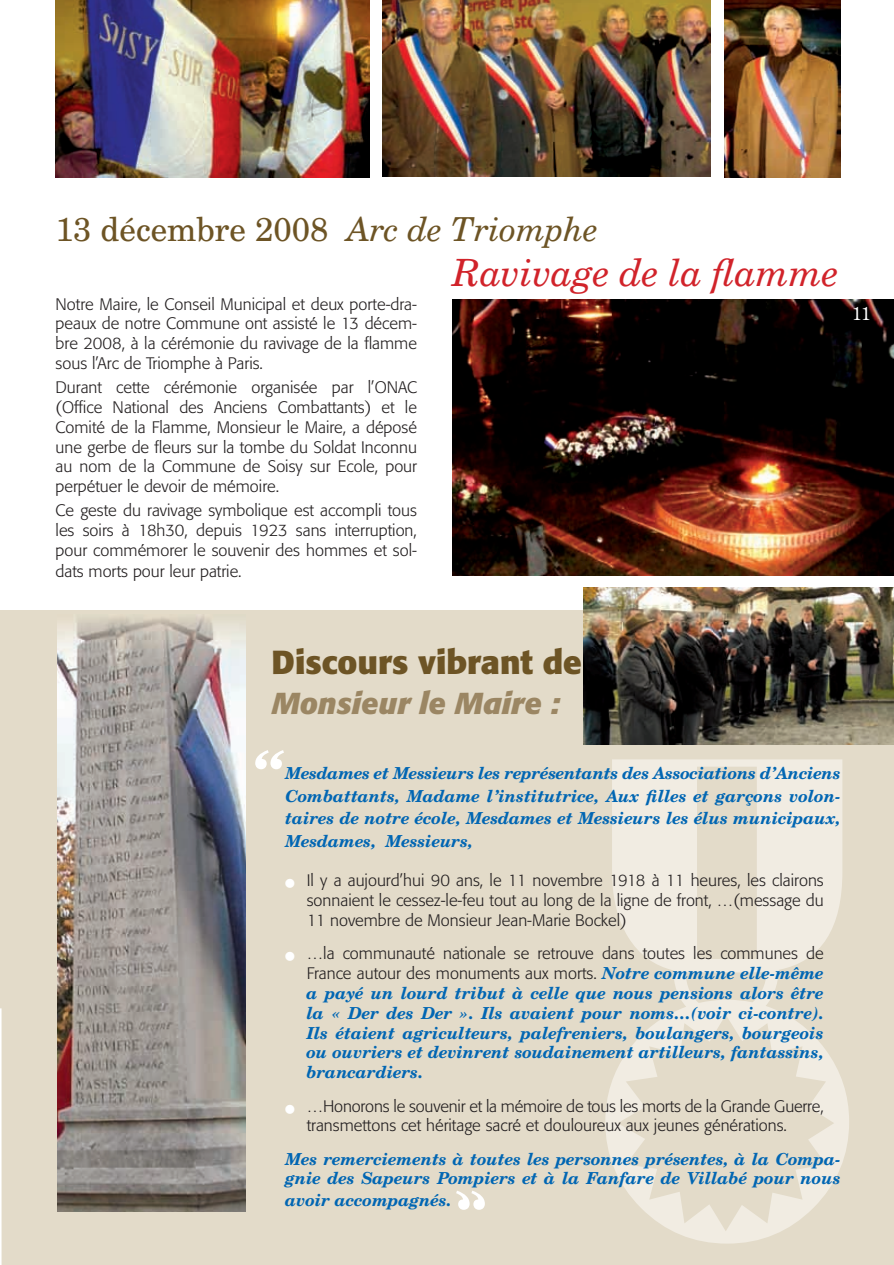
<style>
.page{position:relative;width:894px;height:1265px;background:#fff}
.page>*{position:absolute;margin:0;border:0;box-sizing:border-box;transform-origin:0 0}
.t1{font:italic 700 60px "Century Schoolbook BT";color:#fff}
.t2{font:italic 37.5px "Century Schoolbook BT";color:#d1232a}
.t3{font:33px "Century Sch L Roma";color:#6d5425}
.t4{font:700 33px "Formata";color:#6d5425}
.t5{font:italic 700 30px "Formata";color:#9b8663}
.t6{font:18px "Century Old Style Std";color:#fff}
.t7{font:300 16.5px/19.8px "Formata";color:#231f20;text-align:justify}
.t8{font:italic 700 16.5px/19.8px "Century Schoolbook BT";color:#0166b3;text-align:justify}
.s1{font-family:"Century Schoolbook BT";font-style:italic}
.s2{color:#fff}
.s3{font-family:"Century Schoolbook BT";font-weight:700;font-style:italic;color:#0166b3}
</style>
<div class="page">
<div style="left:0;top:610px;width:894px;height:654px;background:#e3dbc9"></div>
<img style="left:57px;top:616px;width:189px;height:594px">
<img style="left:584px;top:587px;width:310px;height:157px">
<img style="left:452px;top:299px;width:442px;height:277px">
<img style="left:724px;top:0;width:116px;height:177px">
<img style="left:56px;top:0;width:313px;height:177px">
<img style="left:382px;top:0;width:328px;height:177px">
<svg style="left:0;top:1008px;width:2px;height:257px"></svg>
<h3 class="t3" style="left:56px;top:208px;width:544px">13 décembre 2008 <span class="s1">Arc de Triomphe</span></h3>
<h2 class="t2" style="left:452px;top:249px;width:388px">Ravivage de la flamme</h2>
<p class="t7" style="left:56px;top:294px;width:363px">Notre Maire, le Conseil Municipal et deux porte-dra&shy;peaux de notre Commune ont assisté le 13 décem&shy;bre 2008, à la cérémonie du ravivage de la flamme sous l’Arc de Triomphe à Paris.</p>
<p class="t7" style="left:56px;top:377px;width:363px">Durant cette cérémonie organisée par l’ONAC (Office National des Anciens Combattants) et le Comité de la Flamme, Monsieur le Maire, a déposé une gerbe de fleurs sur la tombe du Soldat Inconnu au nom de la Commune de Soisy sur Ecole, pour perpétuer le devoir de mémoire.</p>
<p class="t7" style="left:56px;top:500px;width:363px">Ce geste du ravivage symbolique est accompli tous les soirs à 18h30, depuis 1923 sans interruption, pour commémorer le souvenir des hommes et sol-</p>
<p class="t7" style="left:56px;top:562px;width:188px">dats morts pour leur patrie.</p>
<p class="t6" style="left:852px;top:301px;width:19px">11</p>
<h3 class="t4" style="left:272px;top:642px;width:312px">Discours vibrant de</h3>
<h3 class="t5" style="left:272px;top:684px;width:290px">Monsieur le Maire :</h3>
<h1 class="t1" style="left:249px;top:735px;width:36px">“</h1>
<p class="t8" style="left:285px;top:761px;width:557px;line-height:22.5px">Mesdames et Messieurs les représentants des Associations d’Anciens Combattants, Madame l’institutrice, Aux filles et garçons volon&shy;taires de notre école, Mesdames et Messieurs les élus municipaux, Mesdames, Messieurs,</p>
<p class="t7" style="left:307px;top:870px;width:518px;text-indent:-21px"><span class="s2">■</span> Il y a aujourd’hui 90 ans, le 11 novembre 1918 à 11 heures, les clairons sonnaient le cessez-le-feu tout au long de la ligne de front, …(message du 11 novembre de Monsieur Jean-Marie Bockel)</p>
<p class="t7" style="left:285px;top:943px;width:540px;text-align:right"><span class="s2">■</span> …la communauté nationale se retrouve dans toutes les communes de<br>France autour des monuments aux morts. <span class="s3">Notre commune elle-même</span></p>
<p class="t8" style="left:307px;top:982px;width:518px">a payé un lourd tribut à celle que nous pensions alors être la « Der des Der ». Ils avaient pour noms…(voir ci-contre).<br>Ils étaient agriculteurs, palefreniers, boulangers, bourgeois ou ouvriers et devinrent soudainement artilleurs, fantassins, brancardiers.</p>
<p class="t7" style="left:307px;top:1095px;width:518px;text-indent:-21px"><span class="s2">■</span> …Honorons le souvenir et la mémoire de tous les morts de la Grande Guerre, transmettons cet héritage sacré et douloureux aux jeunes générations.</p>
<p class="t8" style="left:285px;top:1148px;width:557px">Mes remerciements à toutes les personnes présentes, à la Compa&shy;gnie des Sapeurs Pompiers et à la Fanfare de Villabé pour nous</p>
<p class="t8" style="left:285px;top:1189px;width:168px">avoir accompagnés.</p>
</div>
